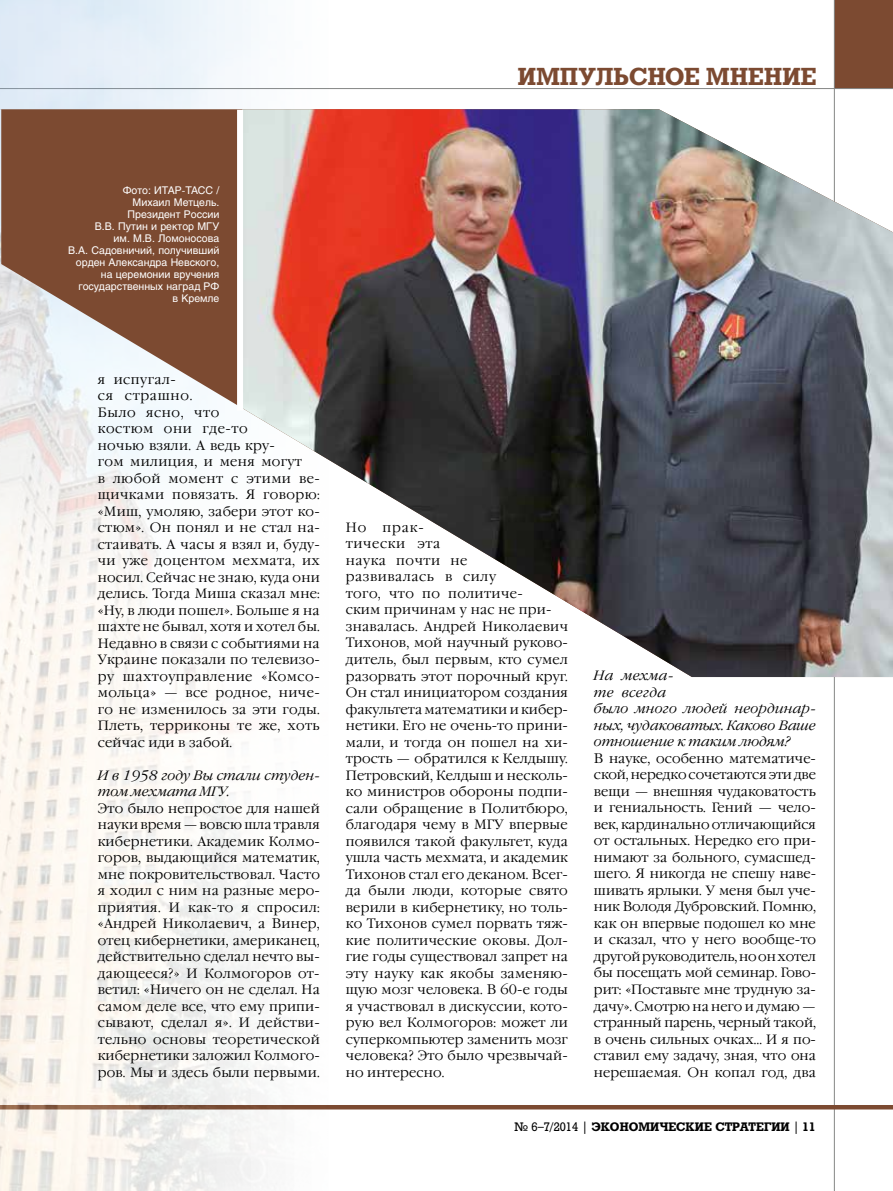
<style>
.page{position:relative;width:893px;height:1191px;background:#fff}
.page>*{position:absolute;margin:0;border:0;box-sizing:border-box;transform-origin:0 0}
.t1{font:700 24px "Rodeo";letter-spacing:.005em;color:#7c4a31}
.t2{font:300 13.5px/16.5px "Garamond C";letter-spacing:.015em;color:#000}
.t3{font:italic 300 13.5px/16.5px "Garamond C";letter-spacing:.005em;color:#000}
.t4{font:700 12px "Rodeo";color:#000}
.t5{font:10.5px/12px "Helios";color:#fff;text-align:right}
.s1{font-weight:400}
</style>
<div class="page">
<div style="left:834px;top:0;width:59px;height:88px;background:#7c4a31"></div>
<hr style="left:0;top:88px;width:893px;height:1px;background:#868786">
<hr style="left:834px;top:0;width:1px;height:1191px;background:#868786">
<hr style="left:0;top:1105px;width:893px;height:4px;background:#7c4a31">
<img style="left:0;top:0;width:568px;height:1191px">
<svg style="left:0;top:109px;width:242px;height:568px"></svg>
<img style="left:242px;top:109px;width:651px;height:568px">
<div style="left:237px;top:110px;width:6px;height:300px;background:#fff"></div>
<h1 class="t1" style="left:518px;top:62px;width:300px">ИМПУЛЬСНОЕ МНЕНИЕ</h1>
<p class="t5" style="left:68px;top:184px;width:153px">Фото: ИТАР-ТАСС /<br>Михаил Метцель.<br>Президент России<br>В.В. Путин и ректор МГУ<br>им. М.В. Ломоносова<br>В.А. Садовничий, получивший орден Александра Невского, на церемонии вручения государственных наград РФ<br>в Кремле</p>
<p class="t2" style="left:98px;top:371px;width:224px">я испугал-<br>ся страшно.<br>Было ясно, что<br>костюм они где-то<br>ночью взяли. А ведь кру-<br>гом милиция, и меня могут<br>в любой момент с этими ве&shy;щичками повязать. Я говорю: «Миш, умоляю, забери этот ко&shy;стюм». Он понял и не стал на&shy;стаивать. А часы я взял и, буду&shy;чи уже доцентом мехмата, их носил. Сейчас не знаю, куда они делись. Тогда Миша сказал мне: «Ну, в люди пошел». Больше я на шахте не бывал, хотя и хотел бы.<br>Недавно в связи с событиями на<br>Украине показали по телевизо&shy;ру шахтоуправление «Комсо&shy;мольца» — все родное, ниче&shy;го не изменилось за эти годы.<br>Плеть, терриконы те же, хоть сейчас иди в забой.</p>
<p class="t3" style="left:98px;top:767px;width:224px">И в 1958 году Вы стали студен&shy;том мехмата МГУ.</p>
<p class="t2" style="left:98px;top:800px;width:224px;text-align:justify">Это было непростое для нашей науки время — вовсю шла травля кибернетики. Академик Колмо&shy;горов, выдающийся математик, мне покровительствовал. Часто я ходил с ним на разные меро&shy;приятия. И как-то я спросил: «Андрей Николаевич, а Винер, отец кибернетики, американец, действительно сделал нечто вы&shy;дающееся?» И Колмогоров от&shy;ветил: «Ничего он не сделал. На самом деле все, что ему припи&shy;сывают, сделал я». И действи&shy;тельно основы теоретической кибернетики заложил Колмого&shy;ров. Мы и здесь были первыми.</p>
<p class="t2" style="left:346px;top:519px;width:224px">Но прак-<br>тически эта<br>наука почти не<br>развивалась в силу<br>того, что по политиче-<br>ским причинам у нас не при&shy;знавалась. Андрей Николаевич<br>Тихонов, мой научный руково&shy;дитель, был первым, кто сумел разорвать этот порочный круг.<br>Он стал инициатором создания факультета математики и кибер&shy;нетики. Его не очень-то прини&shy;мали, и тогда он пошел на хи&shy;трость — обратился к Келдышу.<br>Петровский, Келдыш и несколь&shy;ко министров обороны подпи&shy;сали обращение в Политбюро, благодаря чему в МГУ впервые появился такой факультет, куда ушла часть мехмата, и академик<br>Тихонов стал его деканом. Всег&shy;да были люди, которые свято верили в кибернетику, но толь&shy;ко Тихонов сумел порвать тяж&shy;кие политические оковы. Дол&shy;гие годы существовал запрет на эту науку как якобы заменяю&shy;щую мозг человека. В 60-е годы я участвовал в дискуссии, кото&shy;рую вел Колмогоров: может ли суперкомпьютер заменить мозг человека? Это было чрезвычай&shy;но интересно.</p>
<p class="t3" style="left:594px;top:668px;width:224px">На мехма-<br>те всегда<br>было много людей неординар&shy;ных, чудаковатых. Каково Ваше отношение к таким людям?</p>
<p class="t2" style="left:594px;top:750px;width:224px;text-align:justify">В науке, особенно математиче&shy;ской, нередко сочетаются эти две вещи — внешняя чудаковатость и гениальность. Гений — чело&shy;век, кардинально отличающийся от остальных. Нередко его при&shy;нимают за больного, сумасшед&shy;шего. Я никогда не спешу наве&shy;шивать ярлыки. У меня был уче&shy;ник Володя Дубровский. Помню, как он впервые подошел ко мне и сказал, что у него вообще-то другой руководитель, но он хотел бы посещать мой семинар. Гово&shy;рит: «Поставьте мне трудную за&shy;дачу». Смотрю на него и думаю — странный парень, черный такой, в очень сильных очках… И я по&shy;ставил ему задачу, зная, что она нерешаемая. Он копал год, два</p>
<p class="t4" style="left:514px;top:1119px;width:303px"><span class="s1">№ 6–7/2014 |</span> ЭКОНОМИЧЕСКИЕ СТРАТЕГИИ <span class="s1">|</span> 11</p>
</div>
